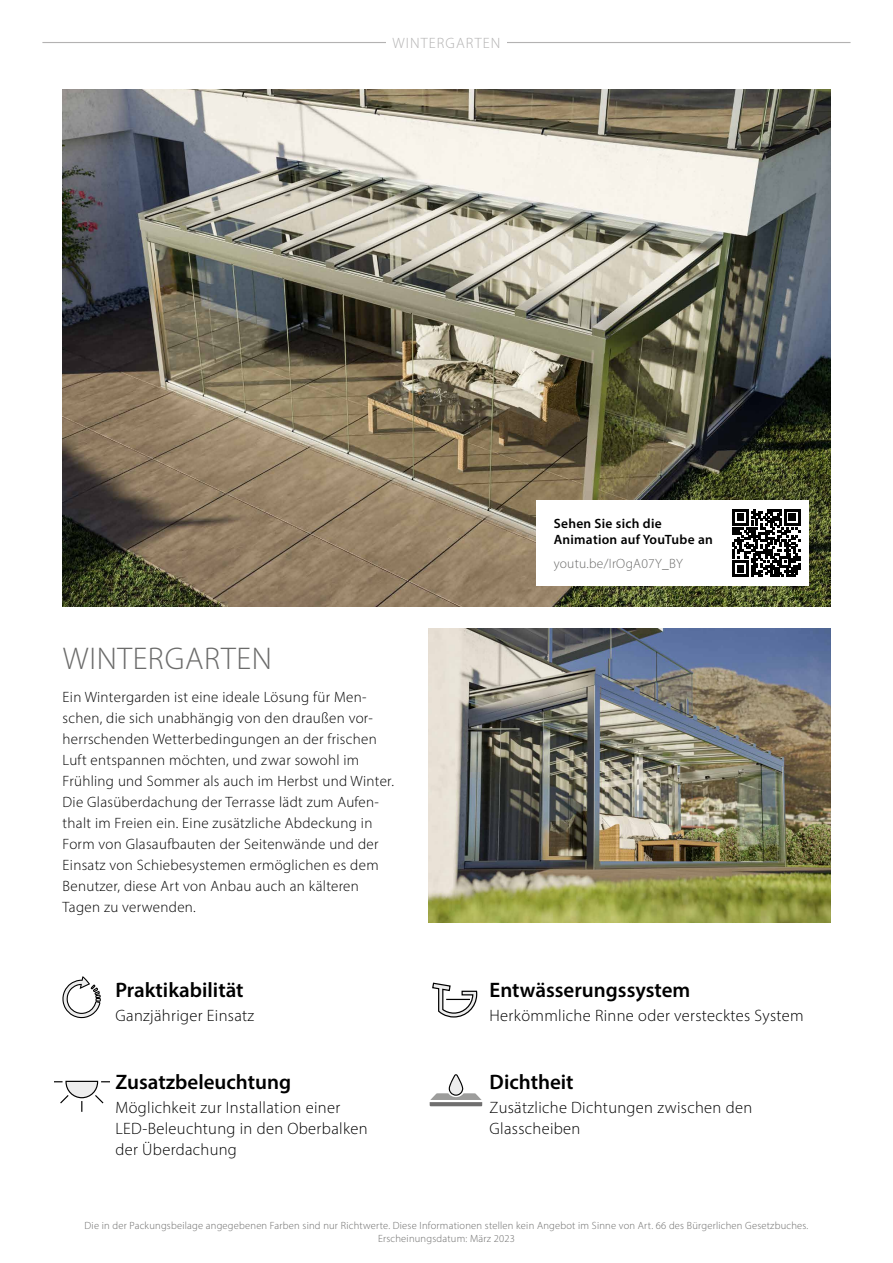
<style>
.page{position:relative;width:893px;height:1263px;background:#fff}
.page>*{position:absolute;margin:0;border:0;box-sizing:border-box;transform-origin:0 0}
.t1{font:300 31.5px "Myriad Pro";letter-spacing:.02em;color:#6b6b6a}
.t2{font:600 21px "Myriad Pro";color:#000}
.t3{font:300 16.5px/21px "Myriad Pro";letter-spacing:.02em;color:#000}
.t4{font:300 15px/21px "Myriad Pro";letter-spacing:.02em;color:#000}
.t5{font:300 15px "Myriad Pro";letter-spacing:.07em;color:#b3b2b2}
.t6{font:600 13.5px/16.2px "Myriad Pro";letter-spacing:.02em;color:#000}
.t7{font:300 13.5px "Myriad Pro";letter-spacing:.02em;color:#6b6b6a}
.t8{font:300 10.5px/12.6px "Myriad Pro";letter-spacing:.02em;color:#6b6b6a;text-align:center}
</style>
<div class="page">
<hr style="left:42px;top:42px;width:808px;height:1px;background:#b3b2b2">
<div style="left:386px;top:32px;width:121px;height:21px;background:#fff"></div>
<img style="left:63px;top:89px;width:767px;height:518px">
<img style="left:428px;top:628px;width:402px;height:295px">
<div style="left:537px;top:500px;width:272px;height:86px;background:#fff"></div>
<svg style="left:732px;top:509px;width:68px;height:68px"></svg>
<svg style="left:54px;top:1081px;width:55px;height:31px"></svg>
<svg style="left:430px;top:1074px;width:52px;height:32px"></svg>
<svg style="left:62px;top:976px;width:39px;height:42px"></svg>
<svg style="left:432px;top:982px;width:46px;height:36px"></svg>
<p class="t5" style="left:393px;top:34px;width:109px">WINTERGARTEN</p>
<h1 class="t1" style="left:63px;top:640px;width:210px">WINTERGARTEN</h1>
<p class="t4" style="left:63px;top:686px;width:333px">Ein Wintergarden ist eine ideale Lösung für Men&shy;schen, die sich unabhängig von den draußen vor&shy;herrschenden Wetterbedingungen an der frischen Luft entspannen möchten, und zwar sowohl im Frühling und Sommer als auch im Herbst und Winter.<br>Die Glasüberdachung der Terrasse lädt zum Aufen&shy;thalt im Freien ein. Eine zusätzliche Abdeckung in Form von Glasaufbauten der Seitenwände und der Einsatz von Schiebesystemen ermöglichen es dem Benutzer, diese Art von Anbau auch an kälteren Tagen zu verwenden.</p>
<p class="t6" style="left:554px;top:515px;width:161px">Sehen Sie sich die<br>Animation auf YouTube an</p>
<p class="t7" style="left:554px;top:556px;width:131px">youtu.be/IrOgA07Y_BY</p>
<h2 class="t2" style="left:115px;top:976px;width:130px">Praktikabilität</h2>
<p class="t3" style="left:115px;top:1005px;width:140px">Ganzjähriger Einsatz</p>
<h2 class="t2" style="left:490px;top:977px;width:202px">Entwässerungssystem</h2>
<p class="t3" style="left:490px;top:1005px;width:316px">Herkömmliche Rinne oder verstecktes System</p>
<h2 class="t2" style="left:115px;top:1069px;width:177px">Zusatzbeleuchtung</h2>
<h2 class="t2" style="left:490px;top:1069px;width:86px">Dichtheit</h2>
<p class="t3" style="left:115px;top:1097px;width:254px">Möglichkeit zur Installation einer<br>LED-Beleuchtung in den Oberbalken der Überdachung</p>
<p class="t3" style="left:490px;top:1097px;width:264px">Zusätzliche Dichtungen zwischen den<br>Glasscheiben</p>
<p class="t8" style="left:85px;top:1219px;width:725px">Die in der Packungsbeilage angegebenen Farben sind nur Richtwerte. Diese Informationen stellen kein Angebot im Sinne von Art. 66 des Bürgerlichen Gesetzbuches.<br>Erscheinungsdatum: März 2023</p>
</div>
